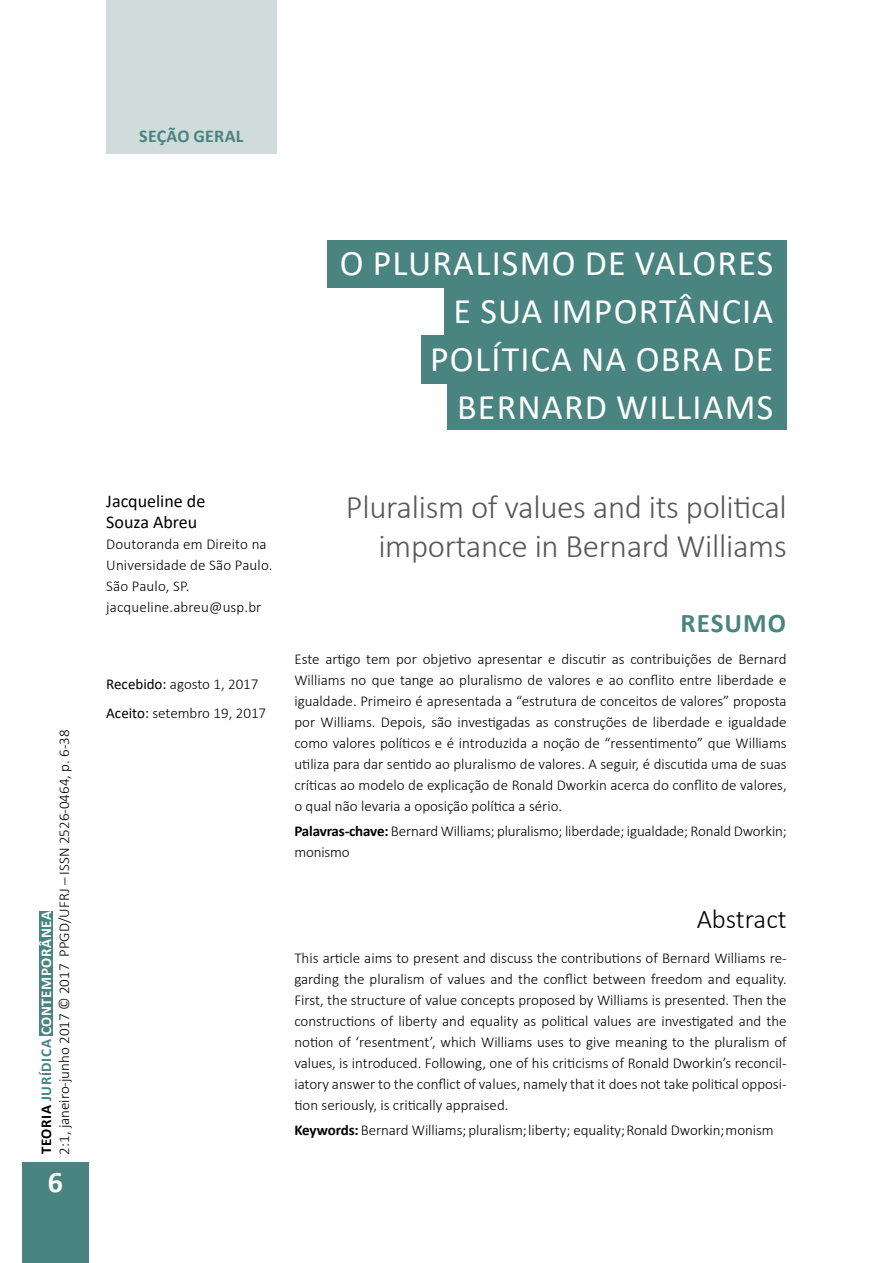
<style>
.page{position:relative;width:893px;height:1263px;background:#fff}
.page>*{position:absolute;margin:0;border:0;box-sizing:border-box;transform-origin:0 0}
.t1{font:36px/48px "Calibri";letter-spacing:.035em;color:#fff;text-align:right}
.t2{font:300 33px/39.6px "Calibri";letter-spacing:-.01em;color:#58595b;text-align:right}
.t3{font:700 30px "Calibri";color:#fff}
.t4{font:300 27px "Calibri";color:#000}
.t5{font:700 27px "Calibri";letter-spacing:.04em;color:#4a8481}
.t6{font:18px/21.6px "Calibri";color:#000}
.t7{font:700 18px "Calibri";letter-spacing:.015em;color:#4a8481}
.t8{font:300 15px/21px "Calibri";color:#000}
.s1{font-weight:700}
.s2{font-weight:700;color:#4a8481}
.s3{font-weight:700;color:#fff}
.s4{font-weight:400}
</style>
<div class="page">
<div style="left:327px;top:240px;width:460px;height:48px;background:#4a8481"></div>
<div style="left:444px;top:288px;width:343px;height:48px;background:#4a8481"></div>
<div style="left:448px;top:382px;width:339px;height:47px;background:#4a8481"></div>
<div style="left:421px;top:335px;width:366px;height:48px;background:#4a8481"></div>
<div style="left:39px;top:911px;width:14px;height:124px;background:#4a8481"></div>
<div style="left:22px;top:1162px;width:67px;height:101px;background:#4a8481"></div>
<div style="left:106px;top:0;width:170px;height:153px;background:#d0dbdb"></div>
<p class="t7" style="left:139px;top:123px;width:106px">SEÇÃO GERAL</p>
<p class="t8" style="left:37px;top:1154px;width:426px;line-height:18px;rotate:-90deg"><span class="s1">TEORIA</span> <span class="s2">JURÍDICA</span> <span class="s3">CONTEMPORÂNEA<br></span>2:1, janeiro-junho 2017 © 2017 PPGD/UFRJ – ISSN 2526-0464, p. 6-38</p>
<h3 class="t3" style="left:48px;top:1161px;width:17px">6</h3>
<h1 class="t1" style="left:340px;top:238px;width:435px">O PLURALISMO DE VALORES<br>E SUA IMPORTÂNCIA<br>POLÍTICA NA OBRA DE<br>BERNARD WILLIAMS</h1>
<p class="t6" style="left:106px;top:489px;width:100px">Jacqueline de<br>Souza Abreu</p>
<p class="t8" style="left:106px;top:534px;width:168px">Doutoranda em Direito na<br>Universidade de São Paulo.<br>São Paulo, SP. jacqueline.abreu@usp.br</p>
<p class="t8" style="left:106px;top:669px;width:161px;line-height:29.5px"><span class="s4">Recebido:</span> agosto 1, 2017<br><span class="s4">Aceito:</span> setembro 19, 2017</p>
<h2 class="t2" style="left:346px;top:487px;width:442px">Pluralism of values and its political importance in Bernard Williams</h2>
<h3 class="t5" style="left:680px;top:603px;width:107px">RESUMO</h3>
<p class="t8" style="left:294px;top:648px;width:494px;text-align:justify">Este artigo tem por objetivo apresentar e discutir as contribuições de Bernard Williams no que tange ao pluralismo de valores e ao conflito entre liberdade e igualdade. Primeiro é apresentada a “estrutura de conceitos de valores” proposta por Williams. Depois, são investigadas as construções de liberdade e igualdade como valores políticos e é introduzida a noção de “ressentimento” que Williams utiliza para dar sentido ao pluralismo de valores. A seguir, é discutida uma de suas críticas ao modelo de explicação de Ronald Dworkin acerca do conflito de valores, o qual não levaria a oposição política a sério.</p>
<p class="t8" style="left:294px;top:821px;width:494px"><span class="s1">Palavras-chave:</span> Bernard Williams; pluralismo; liberdade; igualdade; Ronald Dworkin; monismo</p>
<h3 class="t4" style="left:697px;top:902px;width:91px">Abstract</h3>
<p class="t8" style="left:294px;top:947px;width:494px;text-align:justify">This article aims to present and discuss the contributions of Bernard Williams re&shy;garding the pluralism of values and the conflict between freedom and equality.<br>First, the structure of value concepts proposed by Williams is presented. Then the constructions of liberty and equality as political values are investigated and the notion of ‘resentment’, which Williams uses to give meaning to the pluralism of values, is introduced. Following, one of his criticisms of Ronald Dworkin’s reconcil&shy;iatory answer to the conflict of values, namely that it does not take political opposi&shy;tion seriously, is critically appraised.</p>
<p class="t8" style="left:294px;top:1119px;width:481px"><span class="s1">Keywords:</span> Bernard Williams; pluralism; liberty; equality; Ronald Dworkin; monism</p>
</div>
